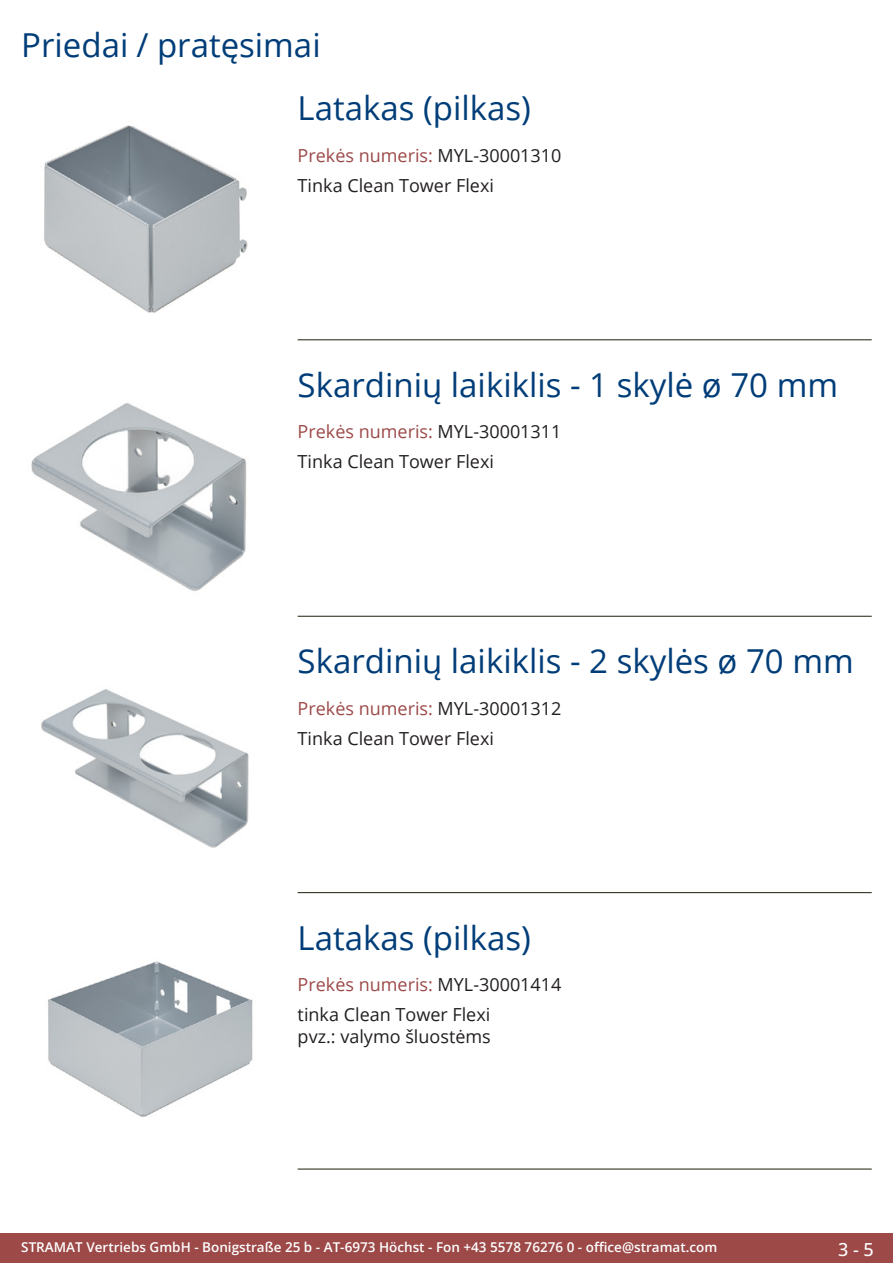
<style>
.page{position:relative;width:893px;height:1263px;background:#fff}
.page>*{position:absolute;margin:0;border:0;box-sizing:border-box;transform-origin:0 0}
.Produkttitel{font:33px "Open Sans";color:#003d78}
.RastTitel{font:33px "Open Sans";color:#003d78}
.TechDaten_Überschrif{font:18px "Open Sans";color:#9c4948}
.Beschreibung_Text{font:18px/21.6px "Open Sans";color:#231f20}
.t1{font:500 18px "Open Sans";color:#fff}
.t2{font:600 13.5px "Open Sans";color:#fff}
.s1{color:#231f20}
</style>
<div class="page">
<div style="left:0;top:1233px;width:893px;height:30px;background:#9c4948"></div>
<hr style="left:298px;top:340px;width:574px;height:1px;background:#201d08">
<hr style="left:298px;top:616px;width:574px;height:1px;background:#201d08">
<hr style="left:298px;top:892px;width:574px;height:1px;background:#201d08">
<hr style="left:298px;top:1169px;width:574px;height:1px;background:#201d08">
<img style="left:44px;top:125px;width:204px;height:188px">
<img style="left:31px;top:403px;width:216px;height:188px">
<img style="left:41px;top:689px;width:208px;height:159px">
<img style="left:48px;top:961px;width:205px;height:156px">
<p class="RastTitel" style="left:21px;top:22px;width:301px">Priedai / pratęsimai</p>
<p class="Produkttitel" style="left:298px;top:86px;width:235px">Latakas (pilkas)</p>
<p class="TechDaten_Überschrif" style="left:298px;top:143px;width:265px">Prekės numeris: <span class="s1">MYL-30001310</span></p>
<p class="Beschreibung_Text" style="left:298px;top:174px;width:198px">Tinka Clean Tower Flexi</p>
<p class="Produkttitel" style="left:298px;top:362px;width:542px">Skardinių laikiklis - 1 skylė ø 70 mm</p>
<p class="TechDaten_Überschrif" style="left:298px;top:420px;width:265px">Prekės numeris: <span class="s1">MYL-30001311</span></p>
<p class="Beschreibung_Text" style="left:298px;top:450px;width:198px">Tinka Clean Tower Flexi</p>
<p class="Produkttitel" style="left:298px;top:638px;width:558px">Skardinių laikiklis - 2 skylės ø 70 mm</p>
<p class="TechDaten_Überschrif" style="left:298px;top:696px;width:265px">Prekės numeris: <span class="s1">MYL-30001312</span></p>
<p class="Beschreibung_Text" style="left:298px;top:727px;width:198px">Tinka Clean Tower Flexi</p>
<p class="Produkttitel" style="left:298px;top:915px;width:235px">Latakas (pilkas)</p>
<p class="TechDaten_Überschrif" style="left:298px;top:972px;width:265px">Prekės numeris: <span class="s1">MYL-30001414</span></p>
<p class="Beschreibung_Text" style="left:298px;top:1003px;width:195px">tinka Clean Tower Flexi pvz.: valymo šluostėms</p>
<p class="t2" style="left:21px;top:1238px;width:698px">STRAMAT Vertriebs GmbH - Bonigstraße 25 b - AT-6973 Höchst - Fon +43 5578 76276 0 - office@stramat.com</p>
<p class="t1" style="left:838px;top:1237px;width:37px">3 - 5</p>
</div>
